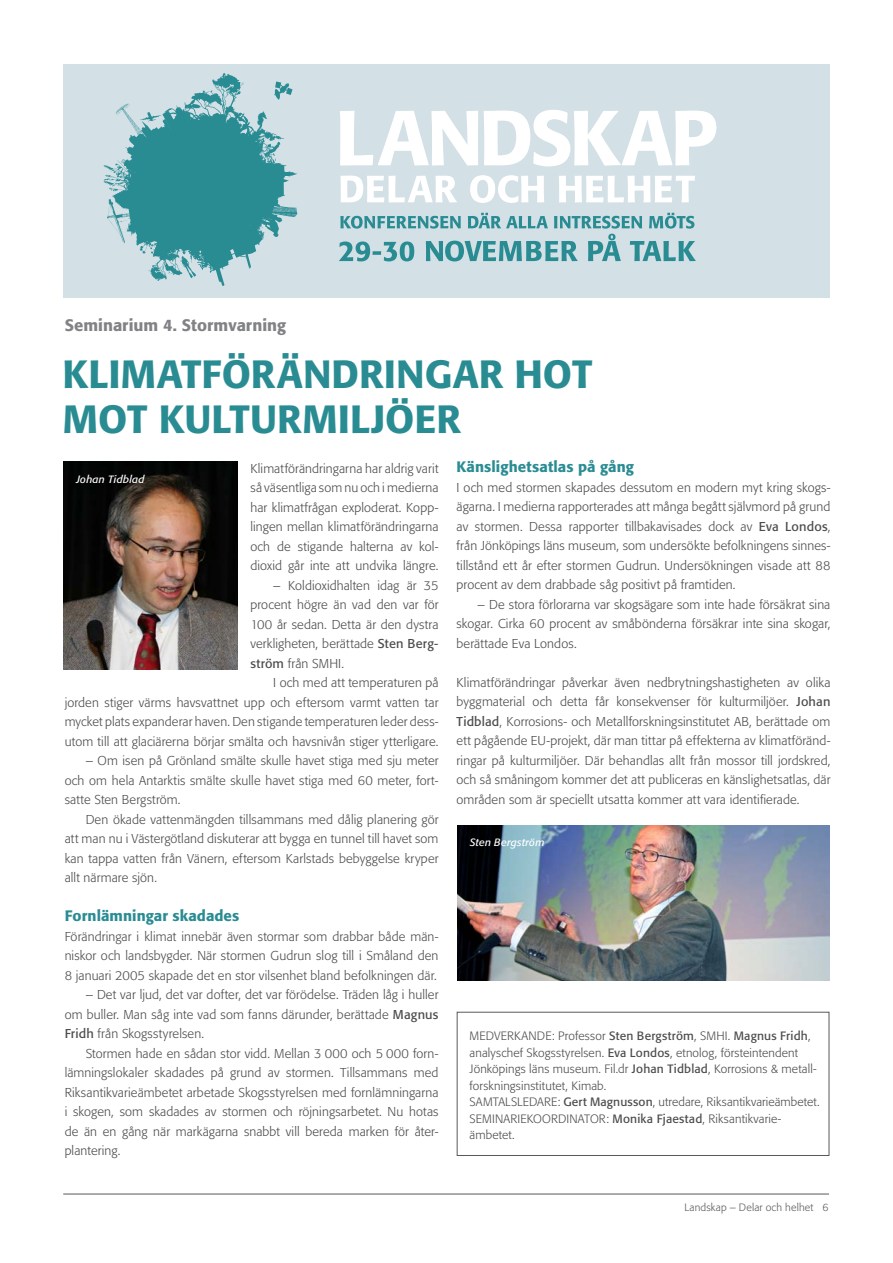
<style>
.page{position:relative;width:893px;height:1263px;background:#fff}
.page>*{position:absolute;margin:0;border:0;box-sizing:border-box;transform-origin:0 0}
.t1{font:500 39px/45px "Formata";color:#2a8c93}
.t2{font:500 16.5px "Formata";color:#808285}
.t3{font:500 15px "Formata";letter-spacing:.005em;color:#2a8c93}
.t4{font:300 12.75px/19.5px "Formata";letter-spacing:.01em;color:#4c4c4e;text-align:justify}
.t5{font:300 12px/16.5px "Formata";letter-spacing:.01em;color:#4c4c4e}
.t6{font:italic 10.5px "Formata";letter-spacing:.02em;color:#fff}
.t7{font:300 10.5px "Formata";letter-spacing:.015em;color:#58595b}
.s1{font-weight:400}
</style>
<div class="page">
<div style="left:64px;top:64px;width:765px;height:233px;background:#d3e0e6"></div>
<svg style="left:103px;top:73px;width:194px;height:213px"></svg>
<svg style="left:340px;top:110px;width:376px;height:56px"></svg>
<svg style="left:340px;top:176px;width:117px;height:27px"></svg>
<svg style="left:470px;top:175px;width:74px;height:28px"></svg>
<svg style="left:559px;top:176px;width:136px;height:26px"></svg>
<svg style="left:339px;top:213px;width:356px;height:48px"></svg>
<img style="left:64px;top:461px;width:174px;height:208px">
<hr style="left:63px;top:1194px;width:766px;height:1px;background:#58595b">
<div style="left:457px;top:1012px;width:372px;height:144px;border:1px solid #58595b"></div>
<img style="left:457px;top:825px;width:372px;height:156px">
<p class="t2" style="left:65px;top:318px;width:223px">Seminarium 4. Stormvarning</p>
<h1 class="t1" style="left:63px;top:355px;width:531px">KLIMATFÖRÄNDRINGAR HOT<br>MOT KULTURMILJÖER</h1>
<p class="t4" style="left:250px;top:460px;width:190px">Klimatförändringarna har aldrig varit så väsentliga som nu och i medierna har klimatfrågan exploderat. Kopp&shy;lingen mellan klimatförändringarna och de stigande halterna av kol&shy;dioxid går inte att undvika längre.</p>
<p class="t4" style="left:250px;top:577px;width:190px;text-indent:23px">– Koldioxidhalten idag är 35 procent högre än vad den var för 100 år sedan. Detta är den dystra verkligheten, berättade <span class="s1">Sten Berg&shy;ström</span> från SMHI.</p>
<p class="t4" style="left:65px;top:674px;width:375px;text-indent:208px">I och med att temperaturen på jorden stiger värms havsvattnet upp och eftersom varmt vatten tar mycket plats expanderar haven. Den stigande temperaturen leder dess&shy;utom till att glaciärerna börjar smälta och havsnivån stiger ytterligare.</p>
<p class="t4" style="left:65px;top:752px;width:375px;text-indent:21px">– Om isen på Grönland smälte skulle havet stiga med sju meter och om hela Antarktis smälte skulle havet stiga med 60 meter, fort&shy;satte Sten Bergström.</p>
<p class="t4" style="left:65px;top:811px;width:375px;text-indent:21px">Den ökade vattenmängden tillsammans med dålig planering gör att man nu i Västergötland diskuterar att bygga en tunnel till havet som kan tappa vatten från Vänern, eftersom Karlstads bebyggelse kryper allt närmare sjön.</p>
<p class="t3" style="left:65px;top:909px;width:176px">Fornlämningar skadades</p>
<p class="t4" style="left:65px;top:928px;width:375px">Förändringar i klimat innebär även stormar som drabbar både män&shy;niskor och landsbygder. När stormen Gudrun slog till i Småland den 8 januari 2005 skapade det en stor vilsenhet bland befolkningen där.</p>
<p class="t4" style="left:65px;top:986px;width:375px;text-indent:21px">– Det var ljud, det var dofter, det var förödelse. Träden låg i huller om buller. Man såg inte vad som fanns därunder, berättade <span class="s1">Magnus Fridh</span> från Skogsstyrelsen.</p>
<p class="t4" style="left:65px;top:1045px;width:375px;text-indent:21px">Stormen hade en sådan stor vidd. Mellan 3 000 och 5 000 forn&shy;lämningslokaler skadades på grund av stormen. Tillsammans med Riksantikvarieämbetet arbetade Skogsstyrelsen med fornlämningarna i skogen, som skadades av stormen och röjningsarbetet. Nu hotas de än en gång när markägarna snabbt vill bereda marken för åter&shy;plantering.</p>
<p class="t6" style="left:76px;top:474px;width:70px">Johan Tidblad</p>
<p class="t3" style="left:456px;top:460px;width:179px">Känslighetsatlas på gång</p>
<p class="t4" style="left:456px;top:478px;width:375px">I och med stormen skapades dessutom en modern myt kring skogs&shy;ägarna. I medierna rapporterades att många begått självmord på grund av stormen. Dessa rapporter tillbakavisades dock av <span class="s1">Eva Londos</span>, från Jönköpings läns museum, som undersökte befolkningens sinnes&shy;tillstånd ett år efter stormen Gudrun. Undersökningen visade att 88 procent av dem drabbade såg positivt på framtiden.</p>
<p class="t4" style="left:456px;top:595px;width:375px;text-indent:21px">– De stora förlorarna var skogsägare som inte hade försäkrat sina skogar. Cirka 60 procent av småbönderna försäkrar inte sina skogar, berättade Eva Londos.</p>
<p class="t4" style="left:456px;top:673px;width:375px">Klimatförändringar påverkar även nedbrytningshastigheten av olika byggmaterial och detta får konsekvenser för kulturmiljöer. <span class="s1">Johan Tidblad</span>, Korrosions- och Metallforskningsinstitutet AB, berättade om ett pågående EU-projekt, där man tittar på effekterna av klimatföränd&shy;ringar på kulturmiljöer. Där behandlas allt från mossor till jordskred, och så småningom kommer det att publiceras en känslighetsatlas, där områden som är speciellt utsatta kommer att vara identifierade.</p>
<p class="t6" style="left:469px;top:838px;width:76px">Sten Bergström</p>
<p class="t5" style="left:469px;top:1029px;width:351px">MEDVERKANDE: Professor <span class="s1">Sten Bergström</span>, SMHI. <span class="s1">Magnus Fridh</span>, analyschef Skogsstyrelsen. <span class="s1">Eva Londos</span>, etnolog, försteintendent Jönköpings läns museum. Fil.dr <span class="s1">Johan Tidblad</span>, Korrosions &amp; metall&shy;forskningsinstitutet, Kimab.<br>SAMTALSLEDARE: <span class="s1">Gert Magnusson</span>, utredare, Riksantikvarieämbetet.<br>SEMINARIEKOORDINATOR: <span class="s1">Monika Fjaestad</span>, Riksantikvarie&shy;ämbetet.</p>
<p class="t7" style="left:684px;top:1202px;width:146px">Landskap – Delar och helhet 6</p>
</div>
